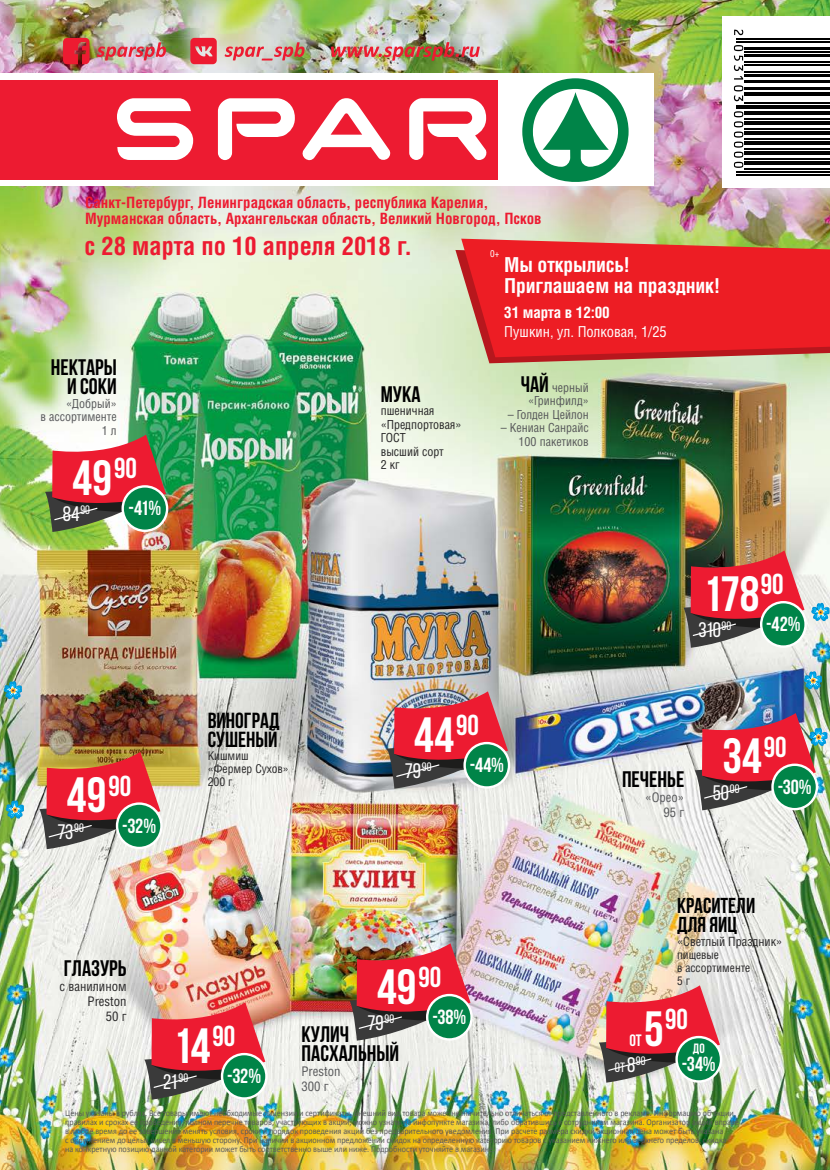
<style>
.page{position:relative;width:830px;height:1170px;background:#fff}
.page>*{position:absolute;margin:0;border:0;box-sizing:border-box;transform-origin:0 0}
.t1{font:700 49.5px "Bebas Neue";letter-spacing:.005em;color:#fff}
.t2{font:700 28.8px "Bebas Neue";color:#fff}
.t3{font:700 24.45px "AG Letterica Condensed C";color:#ed1b31}
.t4{font:700 22.5px/19.5px "Bebas Neue";color:#000;text-align:right}
.t5{font:700 21.9px/18.9px "Bebas Neue";color:#000}
.t6{font:700 21.6px/18.8px "Bebas Neue";color:#000}
.t7{font:21px "Bebas Neue";letter-spacing:-.005em;color:#fff}
.t8{font:700 20.4px "Bebas Neue";color:#fff}
.t9{font:700 19.8px/21.5px "AG Letterica Condensed C";letter-spacing:-.01em;color:#fff}
.t10{font:700 16.5px "Bebas Neue";color:#fff}
.t11{font:700 15.15px "AG Letterica Condensed C";letter-spacing:-.01em;color:#fff}
.t12{font:700 15px/16.5px "AG Letterica Condensed C";color:#ed1b31}
.t13{font:14.55px "AG Letterica Condensed C";color:#fff}
.t14{font:13.5px "Bebas Neue";color:#fff}
.t15{font:700 13.5px "Bebas Neue";color:#fff}
.t16{font:12.75px/15px "AG Letterica Condensed C";color:#58595b}
.t17{font:12.75px/15px "AG Letterica Condensed C";color:#292829;text-align:right}
.t18{font:12.3px "AG Letterica Condensed C";color:#292829}
.t19{font:12px/13.5px "AG Letterica Condensed C";color:#58595b;text-align:right}
.t20{font:12px/13.5px "AG Letterica Condensed C";color:#292829}
.t21{font:11.7px/13px "AG Letterica Condensed C";color:#292829}
.t22{font:11.55px/12.9px "AG Letterica Condensed C";color:#292829}
.t23{font:9.3px "AG Letterica Condensed C";color:#fff}
.t24{font:9px/9px "Calibri";color:#58595b;scale:.9 1}
.s1{font-family:"Bebas Neue";font-weight:700;font-size:22.5px;color:#000}
.s2{font-size:49.5px}
.s3{font-size:21px}
</style>
<div class="page">
<img style="left:0;top:0;width:829px;height:1169px">
<img style="left:23px;top:1137px;width:806px;height:32px">
<div style="left:0;top:73px;width:653px;height:113px;background:#fff"></div>
<div style="left:0;top:80px;width:497px;height:100px;background:#ed1b31"></div>
<svg style="left:302px;top:98px;width:88px;height:63px"></svg>
<svg style="left:117px;top:98px;width:76px;height:62px"></svg>
<svg style="left:409px;top:98px;width:77px;height:62px"></svg>
<svg style="left:218px;top:98px;width:77px;height:62px"></svg>
<svg style="left:522px;top:78px;width:106px;height:104px"></svg>
<svg style="left:722px;top:17px;width:107px;height:171px"></svg>
<svg style="left:190px;top:38px;width:27px;height:26px"></svg>
<svg style="left:63px;top:38px;width:26px;height:26px"></svg>
<svg style="left:97px;top:42px;width:69px;height:18px"></svg>
<svg style="left:224px;top:42px;width:80px;height:18px"></svg>
<img style="left:331px;top:42px;width:148px;height:19px">
<svg style="left:45px;top:434px;width:121px;height:98px"></svg>
<img style="left:598px;top:985px;width:121px;height:97px">
<svg style="left:39px;top:751px;width:121px;height:98px;background:#ae5c4d"></svg>
<div style="left:463px;top:741px;width:47px;height:47px;border:2px solid #fff;border-radius:50%"></div>
<img style="left:387px;top:691px;width:120px;height:97px">
<img style="left:349px;top:943px;width:121px;height:97px">
<img style="left:144px;top:1002px;width:121px;height:97px">
<svg style="left:803px;top:671px;width:18px;height:18px"></svg>
<svg style="left:810px;top:603px;width:19px;height:18px"></svg>
<svg style="left:6px;top:800px;width:18px;height:18px"></svg>
<svg style="left:4px;top:681px;width:18px;height:18px"></svg>
<svg style="left:683px;top:550px;width:121px;height:97px;background:#a2524f"></svg>
<img style="left:694px;top:713px;width:133px;height:97px">
<svg style="left:455px;top:250px;width:374px;height:113px;background:#cab295"></svg>
<svg style="left:461px;top:239px;width:368px;height:118px;background:#e62a2c"></svg>
<hr style="left:735px;top:39px;width:94px;height:1px;background:#000">
<hr style="left:735px;top:42px;width:94px;height:1px;background:#000">
<hr style="left:744px;top:47px;width:85px;height:3px;background:#000">
<hr style="left:744px;top:52px;width:85px;height:1px;background:#000">
<hr style="left:744px;top:55px;width:85px;height:2px;background:#000">
<hr style="left:744px;top:62px;width:85px;height:1px;background:#000">
<hr style="left:744px;top:65px;width:85px;height:1px;background:#000">
<hr style="left:744px;top:72px;width:85px;height:1px;background:#000">
<hr style="left:744px;top:75px;width:85px;height:2px;background:#000">
<hr style="left:744px;top:80px;width:85px;height:3px;background:#000">
<hr style="left:744px;top:88px;width:85px;height:2px;background:#000">
<hr style="left:744px;top:92px;width:85px;height:1px;background:#000">
<hr style="left:744px;top:95px;width:85px;height:1px;background:#000">
<hr style="left:744px;top:102px;width:85px;height:1px;background:#000">
<hr style="left:735px;top:105px;width:94px;height:1px;background:#000">
<hr style="left:735px;top:108px;width:94px;height:1px;background:#000">
<hr style="left:744px;top:111px;width:85px;height:4px;background:#000">
<hr style="left:744px;top:118px;width:85px;height:1px;background:#000">
<hr style="left:744px;top:121px;width:85px;height:4px;background:#000">
<hr style="left:744px;top:128px;width:85px;height:1px;background:#000">
<hr style="left:744px;top:131px;width:85px;height:4px;background:#000">
<hr style="left:744px;top:138px;width:85px;height:1px;background:#000">
<hr style="left:744px;top:141px;width:85px;height:4px;background:#000">
<hr style="left:744px;top:148px;width:85px;height:1px;background:#000">
<hr style="left:744px;top:151px;width:85px;height:4px;background:#000">
<hr style="left:744px;top:158px;width:85px;height:1px;background:#000">
<hr style="left:744px;top:161px;width:85px;height:4px;background:#000">
<hr style="left:744px;top:168px;width:85px;height:1px;background:#000">
<hr style="left:735px;top:171px;width:94px;height:1px;background:#000">
<hr style="left:735px;top:174px;width:94px;height:1px;background:#000">
<svg style="left:733px;top:30px;width:9px;height:5px"></svg>
<svg style="left:733px;top:45px;width:9px;height:56px"></svg>
<svg style="left:733px;top:111px;width:9px;height:57px"></svg>
<h3 class="t12" style="left:85px;top:194px;width:458px">Санкт-Петербург, Ленинградская область, республика Карелия,<br>Мурманская область, Архангельская область, Великий Новгород, Псков</h3>
<h3 class="t3" style="left:84px;top:232px;width:329px">с 28 марта по 10 апреля 2018 г.</h3>
<h3 class="t4" style="left:51px;top:357px;width:67px">Нектары и соки</h3>
<h3 class="t19" style="left:41px;top:396px;width:78px">«Добрый»<br>в ассортименте<br>1 л</h3>
<h1 class="t1" style="left:72px;top:450px;width:66px">49<sup>90</sup></h1>
<h3 class="t7" style="left:63px;top:503px;width:29px">84<sup>90</sup></h3>
<h3 class="t8" style="left:129px;top:497px;width:34px">-41%</h3>
<h3 class="t4" style="left:380px;top:384px;width:41px">Мука</h3>
<h3 class="t20" style="left:380px;top:404px;width:82px">пшеничная «Предпортовая»<br>ГОСТ<br>высший сорт<br>2 кг</h3>
<p class="t23" style="left:490px;top:248px;width:11px">0+</p>
<h3 class="t9" style="left:504px;top:253px;width:217px">Мы открылись!<br>Приглашаем на праздник!</h3>
<h3 class="t11" style="left:504px;top:303px;width:107px">31 марта в 12:00</h3>
<h3 class="t13" style="left:504px;top:323px;width:164px">Пушкин, ул. Полковая, 1/25</h3>
<h3 class="t19" style="left:520px;top:380px;width:69px"><span class="s1">Чай</span> черный «Гринфилд»</h3>
<h3 class="t19" style="left:507px;top:407px;width:82px">– Голден Цейлон</h3>
<h3 class="t19" style="left:500px;top:421px;width:89px">– Кениан Санрайс<br>100 пакетиков</h3>
<h1 class="t1" style="left:702px;top:566px;width:82px">178<sup>90</sup></h1>
<h3 class="t7" style="left:698px;top:618px;width:34px">310<sup>90</sup></h3>
<h3 class="t8" style="left:765px;top:613px;width:36px">-42%</h3>
<h1 class="t1" style="left:67px;top:767px;width:66px">49<sup>90</sup></h1>
<h3 class="t7" style="left:57px;top:820px;width:28px">73<sup>90</sup></h3>
<h3 class="t8" style="left:122px;top:814px;width:35px">-32%</h3>
<h3 class="t5" style="left:207px;top:710px;width:73px">Виноград сушеный</h3>
<p class="t21" style="left:207px;top:749px;width:83px">Кишмиш «Фермер Сухов»<br>200 г</p>
<h1 class="t1" style="left:414px;top:707px;width:66px">44<sup>90</sup></h1>
<h3 class="t7" style="left:404px;top:759px;width:28px">79<sup>90</sup></h3>
<h3 class="t8" style="left:469px;top:753px;width:36px">-44%</h3>
<h3 class="t4" style="left:64px;top:957px;width:64px">Глазурь</h3>
<h3 class="t17" style="left:60px;top:978px;width:68px">с ванилином<br>Preston<br>50 г</h3>
<h1 class="t1" style="left:173px;top:1018px;width:64px">14<sup>90</sup></h1>
<h3 class="t7" style="left:163px;top:1070px;width:27px">21<sup>90</sup></h3>
<h3 class="t8" style="left:227px;top:1064px;width:35px">-32%</h3>
<h1 class="t1" style="left:377px;top:959px;width:66px">49<sup>90</sup></h1>
<h3 class="t7" style="left:367px;top:1011px;width:28px">79<sup>90</sup></h3>
<h3 class="t8" style="left:432px;top:1005px;width:36px">-38%</h3>
<h3 class="t4" style="left:301px;top:1023px;width:99px;text-align:left">Кулич<br>Пасхальный</h3>
<h3 class="t16" style="left:301px;top:1063px;width:40px">Preston<br>300 г</h3>
<h3 class="t4" style="left:621px;top:769px;width:64px">Печенье</h3>
<h3 class="t16" style="left:645px;top:789px;width:40px;text-align:right">«Орео»<br>95 г</h3>
<h1 class="t1" style="left:722px;top:729px;width:66px">34<sup>90</sup></h1>
<h3 class="t7" style="left:712px;top:781px;width:28px">50<sup>00</sup></h3>
<h3 class="t8" style="left:777px;top:775px;width:35px">-30%</h3>
<h3 class="t6" style="left:676px;top:895px;width:80px">Красители для яиц</h3>
<h3 class="t18" style="left:676px;top:934px;width:107px">«Светлый Праздник»</h3>
<p class="t22" style="left:676px;top:948px;width:75px">пищевые<br>в ассортименте<br>5 г</p>
<h2 class="t2" style="left:644px;top:1003px;width:45px"><span class="s2">5</span>90</h2>
<h3 class="t10" style="left:629px;top:1030px;width:14px">от</h3>
<h3 class="t15" style="left:692px;top:1040px;width:13px">до</h3>
<h3 class="t8" style="left:681px;top:1052px;width:35px">-34%</h3>
<h3 class="t14" style="left:614px;top:1060px;width:32px">от <span class="s3">8</span><sup>90</sup></h3>
<p class="t24" style="left:65px;top:1108px;width:749px">Цены указаны в рублях. Все товары имеют необходимые лицензии и сертификаты. Внешний вид товара может незначительно отличаться от представленного в рекламе. Информацию об акции, правилах и сроках ее проведения, полном перечне товаров, участвующих в акции, можно узнать на инфопункте магазина, либо обратившись к сотрудникам магазина. Организатор акции вправе в любое время до ее завершения менять условия, сроки и порядок проведения акции без предварительного уведомления. При расчете размера скидки акционная цена может быть указана<br>с округлением до целых чисел в меньшую сторону. При наличии в акционном предложении скидок на определенную категорию товаров с указанием нижнего или верхнего пределов, скидка<br>на конкретную позицию данной категории может быть соответственно выше или ниже. Подробности уточняйте в магазине.</p>
</div>
